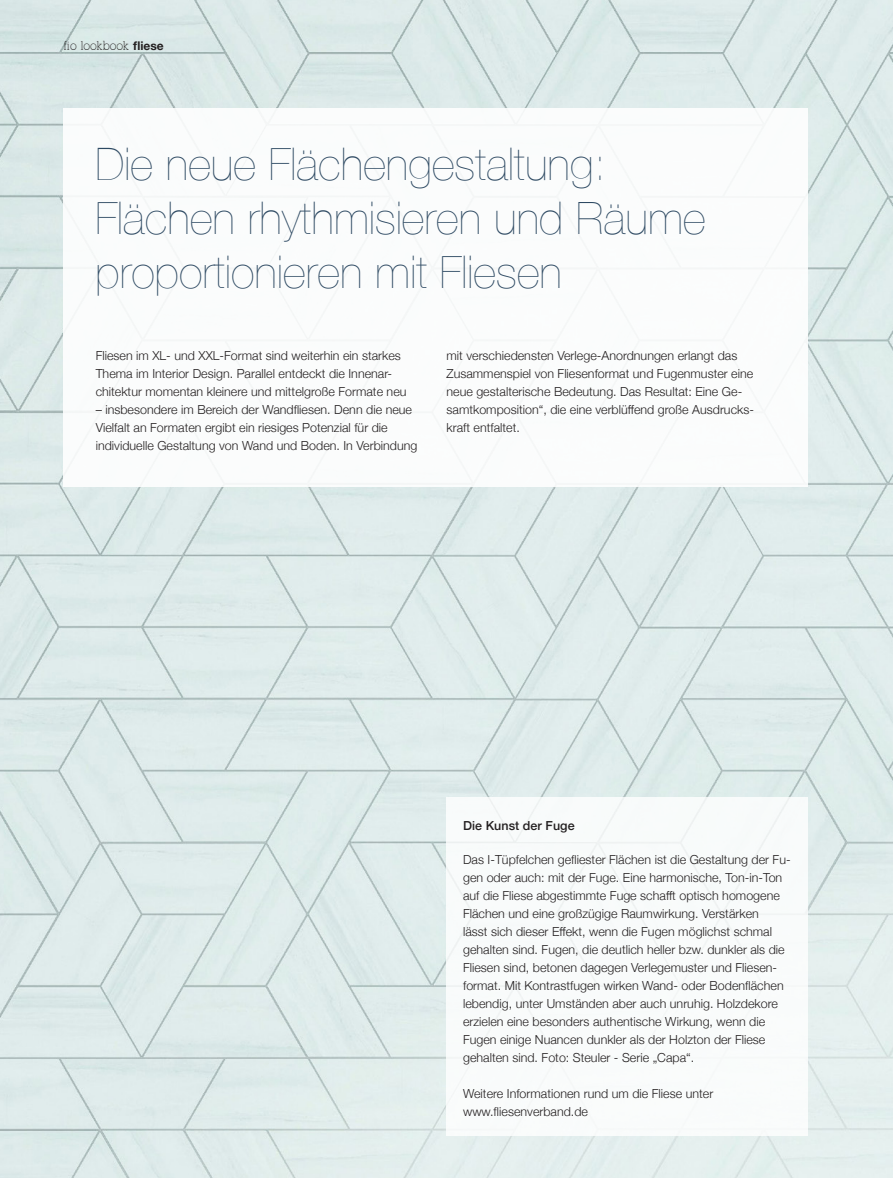
<style>
.page{position:relative;width:893px;height:1178px;background:#fff}
.page>*{position:absolute;margin:0;border:0;box-sizing:border-box;transform-origin:0 0}
.head39{font:200 45px/54px "Helvetica Neue";color:#2d4962}
.LB_Fließtext{font:300 12.45px/18px "Helvetica Neue";color:#231f20}
.FB_Zwischentitel{font:500 12.45px "Helvetica Neue";letter-spacing:.005em;color:#231f20}
.fließtext_o_G{font:12px "Alexandria FLF";color:#231f20}
.s1{font-family:"Helvetica Neue";font-weight:700}
</style>
<div class="page">
<img style="left:0;top:0;width:893px;height:1178px">
<div style="left:64px;top:108px;width:744px;height:378px;background:#fff"></div>
<div style="left:446px;top:796px;width:362px;height:339px;background:#fff"></div>
<p class="fließtext_o_G" style="left:64px;top:39px;width:102px">fio lookbook <span class="s1">fliese</span></p>
<p class="head39" style="left:95px;top:135px;width:612px">Die neue Flächengestaltung:<br>Flächen rhythmisieren und Räume proportionieren mit Fliesen</p>
<p class="LB_Fließtext" style="left:96px;top:346px;width:312px">Fliesen im XL- und XXL-Format sind weiterhin ein starkes<br>Thema im Interior Design. Parallel entdeckt die Innenar&shy;chitektur momentan kleinere und mittelgroße Formate neu</p>
<p class="LB_Fließtext" style="left:96px;top:400px;width:323px">– insbesondere im Bereich der Wandfliesen. Denn die neue<br>Vielfalt an Formaten ergibt ein riesiges Potenzial für die individuelle Gestaltung von Wand und Boden. In Verbindung</p>
<p class="LB_Fließtext" style="left:446px;top:346px;width:309px">mit verschiedensten Verlege-Anordnungen erlangt das Zusammenspiel von Fliesenformat und Fugenmuster eine neue gestalterische Bedeutung. Das Resultat: Eine Ge&shy;samtkomposition“, die eine verblüffend große Ausdrucks&shy;kraft entfaltet.</p>
<p class="FB_Zwischentitel" style="left:463px;top:816px;width:113px">Die Kunst der Fuge</p>
<p class="LB_Fließtext" style="left:463px;top:850px;width:329px">Das I-Tüpfelchen gefliester Flächen ist die Gestaltung der Fu&shy;gen oder auch: mit der Fuge. Eine harmonische, Ton-in-Ton auf die Fliese abgestimmte Fuge schafft optisch homogene Flächen und eine großzügige Raumwirkung. Verstärken<br>lässt sich dieser Effekt, wenn die Fugen möglichst schmal gehalten sind. Fugen, die deutlich heller bzw. dunkler als die Fliesen sind, betonen dagegen Verlegemuster und Fliesen&shy;format. Mit Kontrastfugen wirken Wand- oder Bodenflächen lebendig, unter Umständen aber auch unruhig. Holzdekore erzielen eine besonders authentische Wirkung, wenn die Fugen einige Nuancen dunkler als der Holzton der Fliese gehalten sind. Foto: Steuler - Serie „Capa“.</p>
<p class="LB_Fließtext" style="left:463px;top:1084px;width:252px">Weitere Informationen rund um die Fliese unter www.fliesenverband.de</p>
</div>
